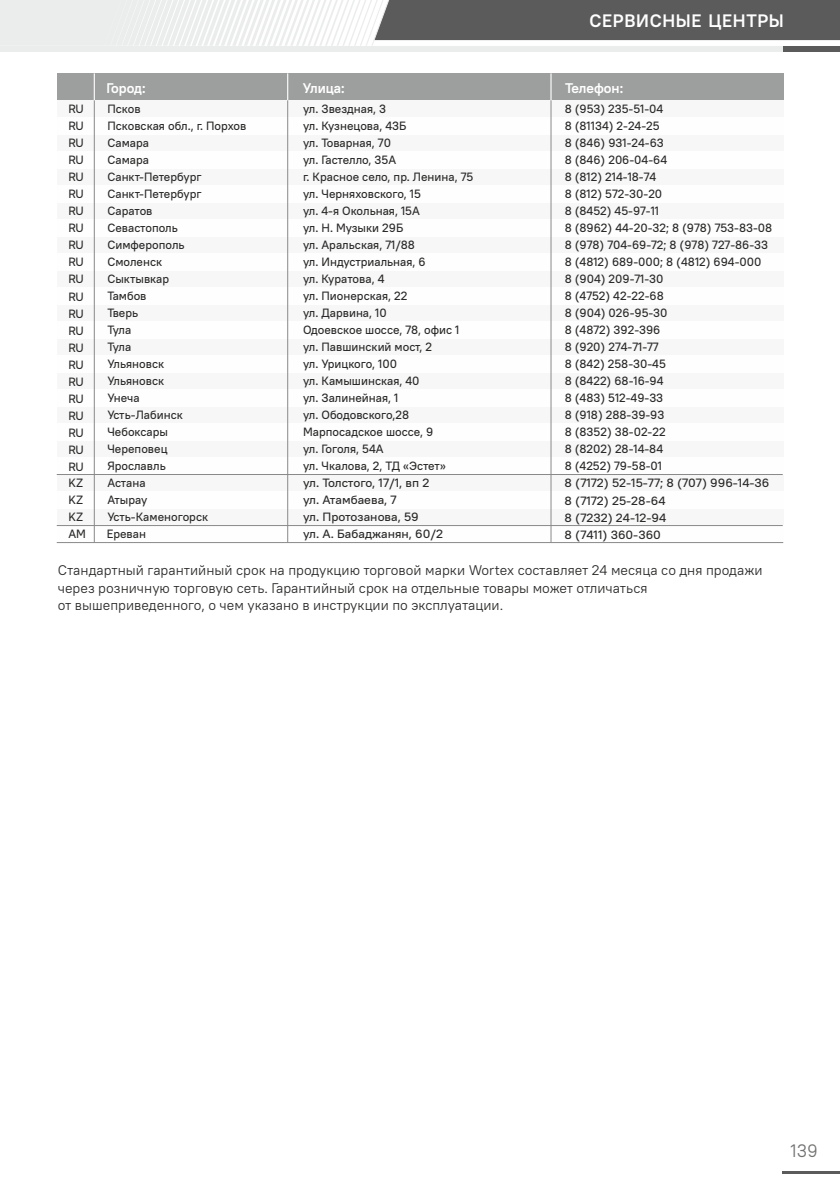
<style>
.page{position:relative;width:840px;height:1191px;background:#fff}
.page>*{position:absolute;margin:0;border:0;box-sizing:border-box;transform-origin:0 0}
.t1{font:700 18px "PT Root UI";letter-spacing:.035em;color:#fefefe}
.t2{font:18px "PT Root UI";color:#727271}
.t3{font:14px/17.6px "PT Root UI";color:#2b2a29}
.t4{font:700 14px "PT Root UI";color:#fff}
.t5{font:500 12px/17px "PT Root UI";color:#2b2a29}
.t6{font:500 12px/17.2px "PT Root UI";color:#2b2a29;scale:1.05 1}
.t7{font:500 12px/17px "PT Root UI";letter-spacing:-.02em;color:#2b2a29}
</style>
<div class="page">
<div style="left:782px;top:46px;width:57px;height:5px;background:#5b5b5b"></div>
<div style="left:0;top:46px;width:782px;height:5px;background:#ebecec"></div>
<svg style="left:0;top:0;width:839px;height:46px"></svg>
<hr style="left:782px;top:1171px;width:57px;height:3px;background:#5b5b5b">
<div style="left:57px;top:338px;width:725px;height:17px;background:#f7f7f7"></div>
<div style="left:57px;top:168px;width:725px;height:17px;background:#f7f7f7"></div>
<div style="left:57px;top:508px;width:725px;height:17px;background:#f7f7f7"></div>
<div style="left:57px;top:372px;width:725px;height:17px;background:#f7f7f7"></div>
<div style="left:57px;top:202px;width:725px;height:17px;background:#f7f7f7"></div>
<div style="left:57px;top:236px;width:725px;height:17px;background:#f7f7f7"></div>
<div style="left:57px;top:406px;width:725px;height:17px;background:#f7f7f7"></div>
<div style="left:57px;top:270px;width:725px;height:17px;background:#f7f7f7"></div>
<div style="left:57px;top:100px;width:725px;height:17px;background:#f7f7f7"></div>
<div style="left:57px;top:440px;width:725px;height:17px;background:#f7f7f7"></div>
<div style="left:57px;top:304px;width:725px;height:17px;background:#f7f7f7"></div>
<div style="left:57px;top:134px;width:725px;height:17px;background:#f7f7f7"></div>
<div style="left:57px;top:474px;width:725px;height:17px;background:#f7f7f7"></div>
<hr style="left:57px;top:525px;width:725px;height:1px;background:#898989">
<hr style="left:57px;top:474px;width:725px;height:1px;background:#898989">
<hr style="left:94px;top:100px;width:1px;height:442px;background:#898989">
<hr style="left:287px;top:100px;width:1px;height:442px;background:#898989">
<hr style="left:550px;top:100px;width:1px;height:442px;background:#898989">
<div style="left:57px;top:73px;width:725px;height:27px;background:#9d9e9e"></div>
<svg style="left:94px;top:73px;width:1px;height:27px"></svg>
<svg style="left:287px;top:73px;width:1px;height:27px"></svg>
<svg style="left:550px;top:73px;width:1px;height:27px"></svg>
<hr style="left:57px;top:542px;width:725px;height:1px;background:#898989">
<h1 class="t1" style="left:589px;top:13px;width:196px">СЕРВИСНЫЕ ЦЕНТРЫ</h1>
<p class="t4" style="left:106px;top:82px;width:40px">Город:</p>
<p class="t4" style="left:303px;top:82px;width:43px">Улица:</p>
<p class="t4" style="left:565px;top:82px;width:59px">Телефон:</p>
<p class="t7" style="left:68px;top:102px;width:19px">RU<br>RU<br>RU<br>RU<br>RU<br>RU<br>RU<br>RU<br>RU<br>RU<br>RU<br>RU<br>RU<br>RU<br>RU<br>RU<br>RU<br>RU<br>RU<br>RU<br>RU<br>RU<br>KZ<br>KZ<br>KZ<br>AM</p>
<p class="t5" style="left:564px;top:101px;width:209px">8 (953) 235-51-04<br>8 (81134) 2-24-25<br>8 (846) 931-24-63<br>8 (846) 206-04-64<br>8 (812) 214-18-74<br>8 (812) 572-30-20<br>8 (8452) 45-97-11<br>8 (8962) 44-20-32; 8 (978) 753-83-08<br>8 (978) 704-69-72; 8 (978) 727-86-33<br>8 (4812) 689-000; 8 (4812) 694-000<br>8 (904) 209-71-30<br>8 (4752) 42-22-68<br>8 (904) 026-95-30<br>8 (4872) 392-396<br>8 (920) 274-71-77<br>8 (842) 258-30-45<br>8 (8422) 68-16-94<br>8 (483) 512-49-33<br>8 (918) 288-39-93<br>8 (8352) 38-02-22<br>8 (8202) 28-14-84<br>8 (4252) 79-58-01</p>
<p class="t5" style="left:107px;top:101px;width:140px">Псков<br>Псковская обл., г. Порхов<br>Самара<br>Самара<br>Санкт-Петербург<br>Санкт-Петербург<br>Саратов<br>Севастополь<br>Симферополь<br>Смоленск<br>Сыктывкар<br>Тамбов<br>Тверь<br>Тула<br>Тула<br>Ульяновск<br>Ульяновск<br>Унеча<br>Усть-Лабинск<br>Чебоксары<br>Череповец<br>Ярославль</p>
<p class="t5" style="left:303px;top:101px;width:171px">ул. Звездная, 3<br>ул. Кузнецова, 43Б<br>ул. Товарная, 70<br>ул. Гастелло, 35А<br>г. Красное село, пр. Ленина, 75 ул. Черняховского, 15<br>ул. 4-я Окольная, 15А<br>ул. Н. Музыки 29Б<br>ул. Аральская, 71/88<br>ул. Индустриальная, 6<br>ул. Куратова, 4<br>ул. Пионерская, 22<br>ул. Дарвина, 10<br>Одоевское шоссе, 78, офис 1 ул. Павшинский мост, 2<br>ул. Урицкого, 100<br>ул. Камышинская, 40<br>ул. Залинейная, 1<br>ул. Ободовского,28<br>Марпосадское шоссе, 9<br>ул. Гоголя, 54А<br>ул. Чкалова, 2, ТД «Эстет»</p>
<p class="t6" style="left:303px;top:475px;width:135px">ул. Толстого, 17/1, вп 2 ул. Атамбаева, 7<br>ул. Протозанова, 59<br>ул. А. Бабаджанян, 60/2</p>
<p class="t6" style="left:564px;top:475px;width:196px">8 (7172) 52-15-77; 8 (707) 996-14-36<br>8 (7172) 25-28-64<br>8 (7232) 24-12-94<br>8 (7411) 360-360</p>
<p class="t5" style="left:107px;top:475px;width:103px">Астана<br>Атырау<br>Усть-Каменогорск<br>Ереван</p>
<p class="t3" style="left:58px;top:562px;width:706px">Стандартный гарантийный срок на продукцию торговой марки Wortex составляет 24 месяца со дня продажи через розничную торговую сеть. Гарантийный срок на отдельные товары может отличаться<br>от вышеприведенного, о чем указано в инструкции по эксплуатации.</p>
<h1 class="t2" style="left:790px;top:1143px;width:29px">139</h1>
</div>
